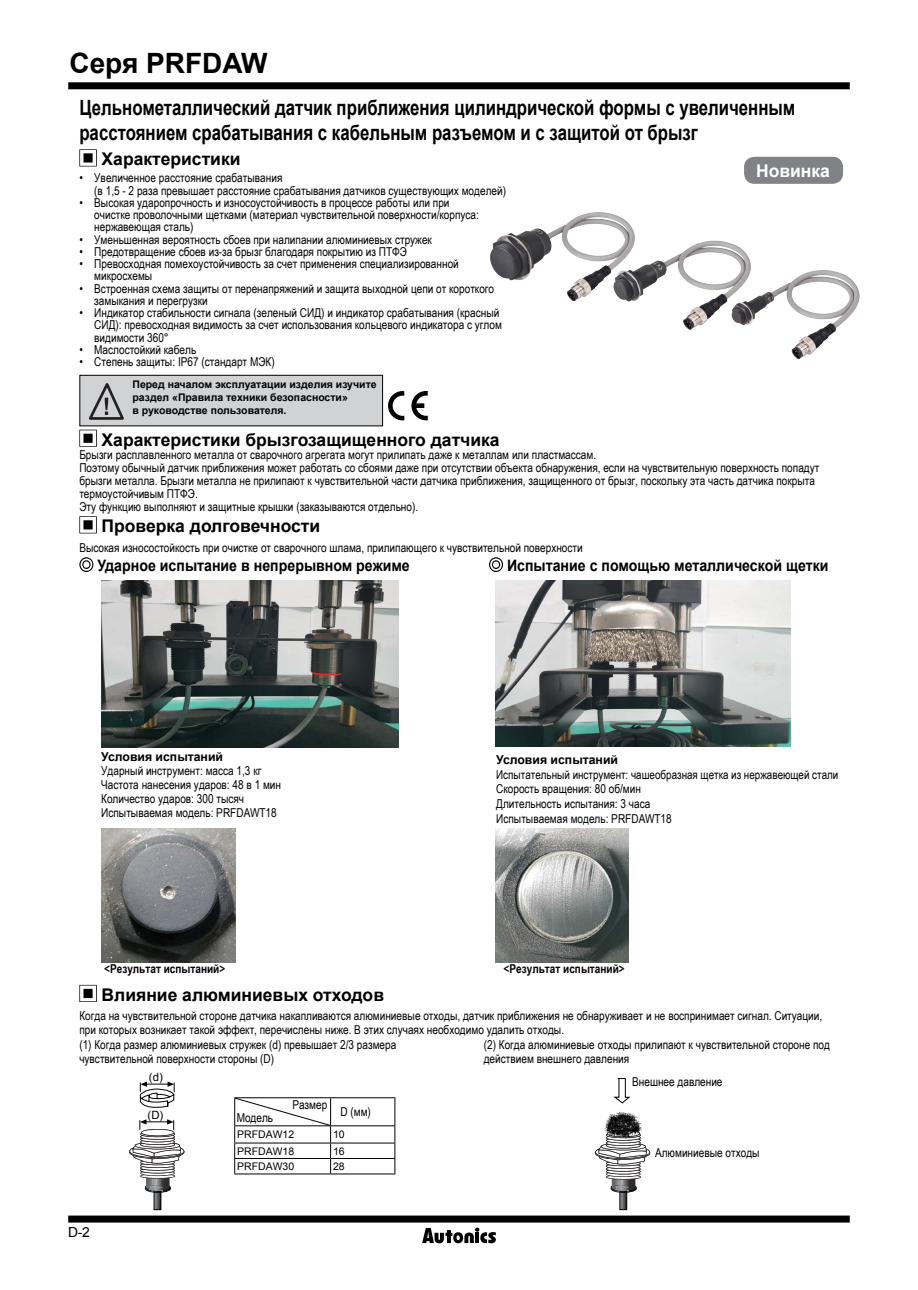
<style>
.page{position:relative;width:918px;height:1290px;background:#fff}
.page>*{position:absolute;margin:0;border:0;box-sizing:border-box;transform-origin:0 0}
.t1{font:700 28px "Arial";color:#000}
.t2{font:700 21px/25.2px "Arial";color:#000;scale:.8 1}
.t3{font:700 17.5px "Arial";color:#000}
.t4{font:700 17.5px "Arial";color:#fff}
.t5{font:700 15.75px "Arial";color:#000;scale:.9 1}
.t6{font:13.83px "Arial";color:#000}
.t7{font:12.25px/12.2px "Arial Narrow";color:#000}
.t8{font:700 12.25px "Arial Narrow";color:#000}
.t9{font:700 12.25px "Arial";color:#000}
.t10{font:11.38px "Arial";color:#000}
.t11{font:700 10.5px/12.6px "Arial";color:#000}
.t12{font:10.5px "Arial";color:#000}
</style>
<div class="page">
<div style="left:68px;top:82px;width:782px;height:7px;background:#000"></div>
<div style="left:68px;top:1215px;width:782px;height:7px;background:#000"></div>
<svg style="left:422px;top:1227px;width:74px;height:17px"></svg>
<div style="left:786px;top:157px;width:55px;height:25px;background:#a5a6a8;border-radius:7px"></div>
<img style="left:101px;top:580px;width:298px;height:168px">
<img style="left:495px;top:581px;width:295px;height:166px">
<img style="left:102px;top:828px;width:133px;height:134px">
<img style="left:495px;top:828px;width:134px;height:134px">
<hr style="left:234px;top:1097px;width:97px;height:1px;background:#000">
<hr style="left:331px;top:1097px;width:64px;height:1px;background:#000">
<hr style="left:331px;top:1125px;width:64px;height:1px;background:#000">
<hr style="left:331px;top:1142px;width:64px;height:1px;background:#000">
<hr style="left:331px;top:1158px;width:64px;height:1px;background:#000">
<svg style="left:394px;top:1098px;width:1px;height:75px"></svg>
<hr style="left:234px;top:1173px;width:97px;height:1px;background:#000">
<hr style="left:331px;top:1173px;width:64px;height:1px;background:#000">
<svg style="left:234px;top:1098px;width:97px;height:75px"></svg>
<div style="left:619px;top:1189px;width:8px;height:21px;border:1px solid #000"></div>
<svg style="left:595px;top:1139px;width:55px;height:70px"></svg>
<img style="left:604px;top:1111px;width:38px;height:28px">
<svg style="left:613px;top:1078px;width:18px;height:26px"></svg>
<div style="left:154px;top:1189px;width:7px;height:21px;border:1px solid #000"></div>
<svg style="left:129px;top:1119px;width:55px;height:90px"></svg>
<svg style="left:140px;top:1081px;width:35px;height:27px"></svg>
<svg style="left:388px;top:391px;width:16px;height:29px"></svg>
<svg style="left:411px;top:391px;width:17px;height:29px"></svg>
<img style="left:490px;top:212px;width:370px;height:148px">
<svg style="left:79px;top:149px;width:18px;height:17px"></svg>
<svg style="left:79px;top:430px;width:18px;height:17px"></svg>
<svg style="left:79px;top:516px;width:18px;height:17px"></svg>
<svg style="left:79px;top:557px;width:14px;height:15px"></svg>
<svg style="left:489px;top:557px;width:14px;height:15px"></svg>
<div style="left:80px;top:375px;width:302px;height:51px;background:#d1d2d4"></div>
<div style="left:79px;top:375px;width:304px;height:51px;border:1px solid #000"></div>
<svg style="left:89px;top:383px;width:35px;height:37px"></svg>
<div style="left:744px;top:157px;width:99px;height:27px;background:#818285;border-radius:10px"></div>
<svg style="left:79px;top:985px;width:18px;height:17px"></svg>
<h1 class="t1" style="left:69px;top:44px;width:199px">Серя PRFDAW</h1>
<h2 class="t2" style="left:79px;top:95px;width:896px">Цельнометаллический датчик приближения цилиндрической формы с увеличенным расстоянием срабатывания с кабельным разъемом и с защитой от брызг</h2>
<h3 class="t3" style="left:102px;top:147px;width:140px">Характеристики</h3>
<p class="t7" style="left:94px;top:172px;width:413px;text-indent:-15px">• Увеличенное расстояние срабатывания<br>(в 1,5 - 2 раза превышает расстояние срабатывания датчиков существующих моделей)</p>
<p class="t7" style="left:94px;top:196px;width:386px;text-indent:-15px">• Высокая ударопрочность и износоустойчивость в процессе работы или при очистке проволочными щетками (материал чувствительной поверхности/корпуса: нержавеющая сталь)</p>
<p class="t7" style="left:79px;top:233px;width:354px">• Уменьшенная вероятность сбоев при налипании алюминиевых стружек</p>
<p class="t7" style="left:79px;top:245px;width:329px">• Предотвращение сбоев из-за брызг благодаря покрытию из ПТФЭ</p>
<p class="t7" style="left:94px;top:257px;width:366px;text-indent:-15px">• Превосходная помехоустойчивость за счет применения специализированной микросхемы</p>
<p class="t7" style="left:94px;top:282px;width:401px;text-indent:-15px">• Встроенная схема защиты от перенапряжений и защита выходной цепи от короткого замыкания и перегрузки</p>
<p class="t7" style="left:94px;top:306px;width:409px;text-indent:-15px">• Индикатор стабильности сигнала (зеленый СИД) и индикатор срабатывания (красный<br>СИД): превосходная видимость за счет использования кольцевого индикатора с углом видимости 360°</p>
<p class="t7" style="left:79px;top:343px;width:118px">• Маслостойкий кабель</p>
<p class="t7" style="left:79px;top:355px;width:197px">• Степень защиты: IP67 (стандарт МЭК)</p>
<p class="t11" style="left:132px;top:379px;width:246px">Перед началом эксплуатации изделия изучите раздел «Правила техники безопасности»<br>в руководстве пользователя.</p>
<h3 class="t4" style="left:756px;top:159px;width:75px">Новинка</h3>
<h3 class="t3" style="left:102px;top:428px;width:399px">Характеристики брызгозащищенного датчика</h3>
<p class="t7" style="left:79px;top:447px;width:741px;line-height:13.1px">Брызги расплавленного металла от сварочного агрегата могут прилипать даже к металлам или пластмассам.<br>Поэтому обычный датчик приближения может работать со сбоями даже при отсутствии объекта обнаружения, если на чувствительную поверхность попадут брызги металла. Брызги металла не прилипают к чувствительной части датчика приближения, защищенного от брызг, поскольку эта часть датчика покрыта термоустойчивым ПТФЭ.<br>Эту функцию выполняют и защитные крышки (заказываются отдельно).</p>
<h3 class="t3" style="left:102px;top:514px;width:220px">Проверка долговечности</h3>
<p class="t7" style="left:79px;top:541px;width:505px">Высокая износостойкость при очистке от сварочного шлама, прилипающего к чувствительной поверхности</p>
<p class="t5" style="left:97px;top:555px;width:349px">Ударное испытание в непрерывном режиме</p>
<p class="t5" style="left:507px;top:555px;width:359px">Испытание с помощью металлической щетки</p>
<p class="t9" style="left:101px;top:748px;width:123px">Условия испытаний</p>
<p class="t7" style="left:101px;top:763px;width:181px;line-height:14px">Ударный инструмент: масса 1,3 кг<br>Частота нанесения ударов: 48 в 1 мин<br>Количество ударов: 300 тысяч<br>Испытываемая модель: PRFDAWT18</p>
<p class="t9" style="left:496px;top:751px;width:123px">Условия испытаний</p>
<p class="t7" style="left:496px;top:767px;width:344px;line-height:14.7px">Испытательный инструмент: чашеобразная щетка из нержавеющей стали Скорость вращения: 80 об/мин<br>Длительность испытания: 3 часа<br>Испытываемая модель: PRFDAWT18</p>
<p class="t8" style="left:104px;top:960px;width:123px">&lt;Результат испытаний&gt;</p>
<p class="t8" style="left:503px;top:960px;width:123px">&lt;Результат испытаний&gt;</p>
<h3 class="t3" style="left:102px;top:983px;width:284px">Влияние алюминиевых отходов</h3>
<p class="t7" style="left:79px;top:1008px;width:744px;line-height:14.3px">Когда на чувствительной стороне датчика накапливаются алюминиевые отходы, датчик приближения не обнаруживает и не воспринимает сигнал. Ситуации, при которых возникает такой эффект, перечислены ниже. В этих случаях необходимо удалить отходы.<br>(1) Когда размер алюминиевых стружек (d) превышает 2/3 размера<br>чувствительной поверхности стороны (D)</p>
<p class="t7" style="left:484px;top:1037px;width:348px;line-height:14px">(2) Когда алюминиевые отходы прилипают к чувствительной стороне под действием внешнего давления</p>
<p class="t6" style="left:68px;top:1223px;width:23px">D-2</p>
<p class="t10" style="left:149px;top:1069px;width:15px">(d)</p>
<p class="t10" style="left:148px;top:1107px;width:17px">(D)</p>
<p class="t7" style="left:237px;top:1111px;width:38px">Модель</p>
<p class="t7" style="left:292px;top:1098px;width:36px">Размер</p>
<p class="t7" style="left:340px;top:1105px;width:32px">D (мм)</p>
<p class="t12" style="left:237px;top:1127px;width:58px">PRFDAW12</p>
<p class="t12" style="left:333px;top:1127px;width:13px">10</p>
<p class="t12" style="left:237px;top:1144px;width:58px">PRFDAW18</p>
<p class="t12" style="left:333px;top:1144px;width:13px">16</p>
<p class="t12" style="left:237px;top:1159px;width:58px">PRFDAW30</p>
<p class="t12" style="left:333px;top:1159px;width:13px">28</p>
<p class="t7" style="left:632px;top:1075px;width:92px">Внешнее давление</p>
<p class="t7" style="left:655px;top:1145px;width:106px">Алюминиевые отходы</p>
</div>
